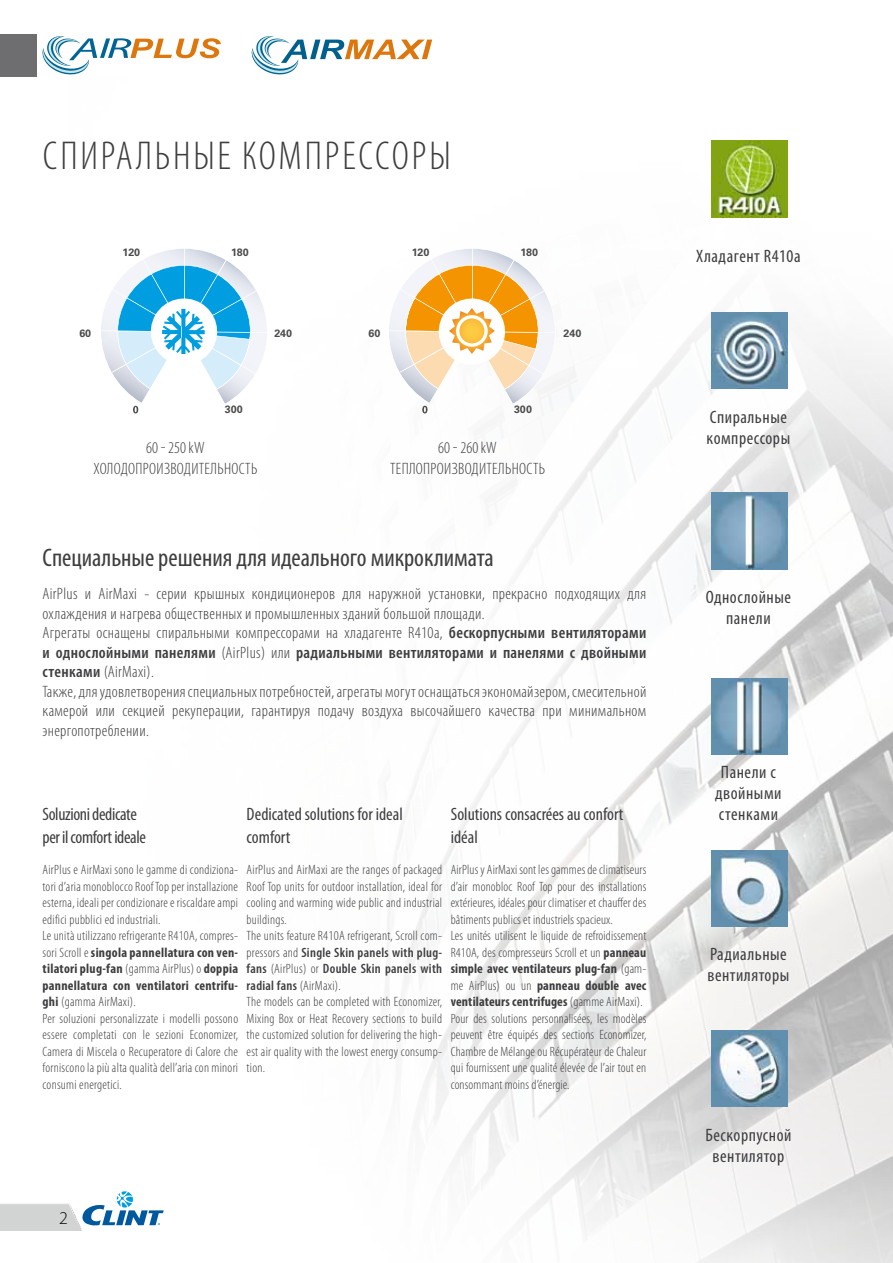
<style>
.page{position:relative;width:893px;height:1263px;background:#fff}
.page>*{position:absolute;margin:0;border:0;box-sizing:border-box;transform-origin:0 0}
.t1{font:300 condensed 40.5px "Myriad Pro";letter-spacing:.07em;color:#3e3d40}
.t2{font:condensed 25.5px "Myriad Pro";color:#3e3d40}
.t3{font:condensed 18px/21px "Myriad Pro";letter-spacing:.025em;color:#3e3d40;text-align:center}
.t4{font:condensed 18px/22.5px "Myriad Pro";color:#3e3d40}
.t5{font:condensed 18px/22.5px "Myriad Pro";letter-spacing:-.02em;color:#3e3d40}
.t6{font:300 18px "Myriad Pro";color:#000}
.t7{font:300 condensed 16.5px/19.5px "Myriad Pro";letter-spacing:.02em;color:#3e3d40}
.t8{font:300 condensed 13.5px/16.5px "Myriad Pro";letter-spacing:.02em;color:#3e3d40}
.t9{font:700 10.65px "Univers LT Std";color:#4b4b4d}
.s1{font-weight:600}
.s2{font-weight:700}
</style>
<div class="page">
<div style="left:0;top:34px;width:37px;height:43px;background:#6e6d6f"></div>
<svg style="left:43px;top:36px;width:178px;height:38px"></svg>
<svg style="left:252px;top:36px;width:180px;height:38px"></svg>
<img style="left:69px;top:140px;width:824px;height:1123px">
<img style="left:711px;top:141px;width:77px;height:76px">
<img style="left:711px;top:679px;width:77px;height:76px">
<img style="left:711px;top:312px;width:77px;height:77px">
<img style="left:711px;top:850px;width:77px;height:76px">
<img style="left:711px;top:493px;width:77px;height:76px">
<img style="left:711px;top:1030px;width:77px;height:77px">
<svg style="left:100px;top:248px;width:168px;height:165px"></svg>
<svg style="left:388px;top:248px;width:168px;height:165px"></svg>
<h1 class="t1" style="left:43px;top:131px;width:409px">СПИРАЛЬНЫЕ КОМПРЕССОРЫ</h1>
<p class="t9" style="left:122px;top:246px;width:19px">120</p>
<p class="t9" style="left:231px;top:246px;width:19px">180</p>
<p class="t9" style="left:412px;top:246px;width:19px">120</p>
<p class="t9" style="left:520px;top:246px;width:19px">180</p>
<p class="t9" style="left:79px;top:327px;width:13px">60</p>
<p class="t9" style="left:274px;top:327px;width:19px">240</p>
<p class="t9" style="left:369px;top:327px;width:13px">60</p>
<p class="t9" style="left:564px;top:327px;width:19px">240</p>
<p class="t9" style="left:225px;top:403px;width:19px">300</p>
<p class="t9" style="left:514px;top:403px;width:19px">300</p>
<p class="t7" style="left:146px;top:437px;width:60px">60 - 250 kW</p>
<p class="t7" style="left:93px;top:458px;width:43px">Холодопрои</p>
<p class="t7" style="left:164px;top:458px;width:35px">зводительность</p>
<p class="t7" style="left:438px;top:437px;width:60px">60 - 260 kW</p>
<p class="t7" style="left:390px;top:458px;width:14px">Теплопрои</p>
<p class="t7" style="left:452px;top:458px;width:35px">зводительность</p>
<h2 class="t2" style="left:43px;top:542px;width:453px">Специальные решения для идеального микроклимата</h2>
<p class="t7" style="left:43px;top:584px;width:605px">AirPlus и AirMaxi - серии крышных кондиционеров для наружной установки, прекрасно подходящих для охлаждения и нагрева общественных и промышленных зданий большой площади.<br>Агрегаты оснащены спиральными компрессорами на хладагенте R410a, <span class="s1">бескорпусными вентиляторами и однослойными панелями</span> (AirPlus) или <span class="s1">радиальными вентиляторами и панелями с двойными стенками</span> (AirMaxi).<br>Также, для удовлетворения специальных потребностей, агрегаты могут оснащаться экономайзером, смесительной камерой или секцией рекуперации, гарантируя подачу воздуха высочайшего качества при минимальном энергопотреблении.</p>
<h3 class="t5" style="left:43px;top:803px;width:105px">Soluzioni dedicate per il comfort ideale</h3>
<h3 class="t4" style="left:247px;top:803px;width:158px">Dedicated solutions for ideal comfort</h3>
<h3 class="t4" style="left:451px;top:803px;width:174px">Solutions consacrées au confort idéal</h3>
<p class="t8" style="left:43px;top:861px;width:197px">AirPlus e AirMaxi sono le gamme di condiziona&shy;tori d’aria monoblocco Roof Top per installazione esterna, ideali per condizionare e riscaldare ampi edifici pubblici ed industriali.<br>Le unità utilizzano refrigerante R410A, compres&shy;sori Scroll e <span class="s2">singola pannellatura con ven&shy;tilatori plug-fan</span> (gamma AirPlus) o <span class="s2">doppia pannellatura con ventilatori centrifu&shy;ghi</span> (gamma AirMaxi).<br>Per soluzioni personalizzate i modelli possono essere completati con le sezioni Economizer, Camera di Miscela o Recuperatore di Calore che forniscono la più alta qualità dell’aria con minori consumi energetici.</p>
<p class="t8" style="left:247px;top:861px;width:197px">AirPlus and AirMaxi are the ranges of packaged Roof Top units for outdoor installation, ideal for cooling and warming wide public and industrial buildings.<br>The units feature R410A refrigerant, Scroll com&shy;pressors and <span class="s1">Single Skin panels with plug&shy;fans</span> (AirPlus) or <span class="s1">Double Skin panels with radial fans</span> (AirMaxi).<br>The models can be completed with Economizer, Mixing Box or Heat Recovery sections to build the customized solution for delivering the high&shy;est air quality with the lowest energy consump&shy;tion.</p>
<p class="t8" style="left:451px;top:861px;width:197px">AirPlus y AirMaxi sont les gammes de climatiseurs d’air monobloc Roof Top pour des installations extérieures, idéales pour climatiser et chauffer des bâtiments publics et industriels spacieux.<br>Les unités utilisent le liquide de refroidissement R410A, des compresseurs Scroll et un <span class="s2">panneau simple avec ventilateurs plug-fan</span> (gam&shy;me AirPlus) ou un <span class="s2">panneau double avec ventilateurs centrifuges</span> (gamme AirMaxi).<br>Pour des solutions personnalisées, les modèles peuvent être équipés des sections Economizer, Chambre de Mélange ou Récupérateur de Chaleur qui fournissent une qualité élevée de l’air tout en consommant moins d’énergie.</p>
<h3 class="t6" style="left:59px;top:1207px;width:10px">2</h3>
<h3 class="t3" style="left:696px;top:245px;width:106px">Хладагент R410a</h3>
<h3 class="t3" style="left:707px;top:406px;width:85px;text-align:left">Спиральные компрессоры</h3>
<h3 class="t3" style="left:706px;top:586px;width:87px">Однослойные панели</h3>
<h3 class="t3" style="left:715px;top:762px;width:68px">Панели с двойными стенками</h3>
<h3 class="t3" style="left:707px;top:944px;width:83px;text-align:left">Радиальные вентиляторы</h3>
<h3 class="t3" style="left:705px;top:1124px;width:88px">Бескорпусной вентилятор</h3>
</div>
